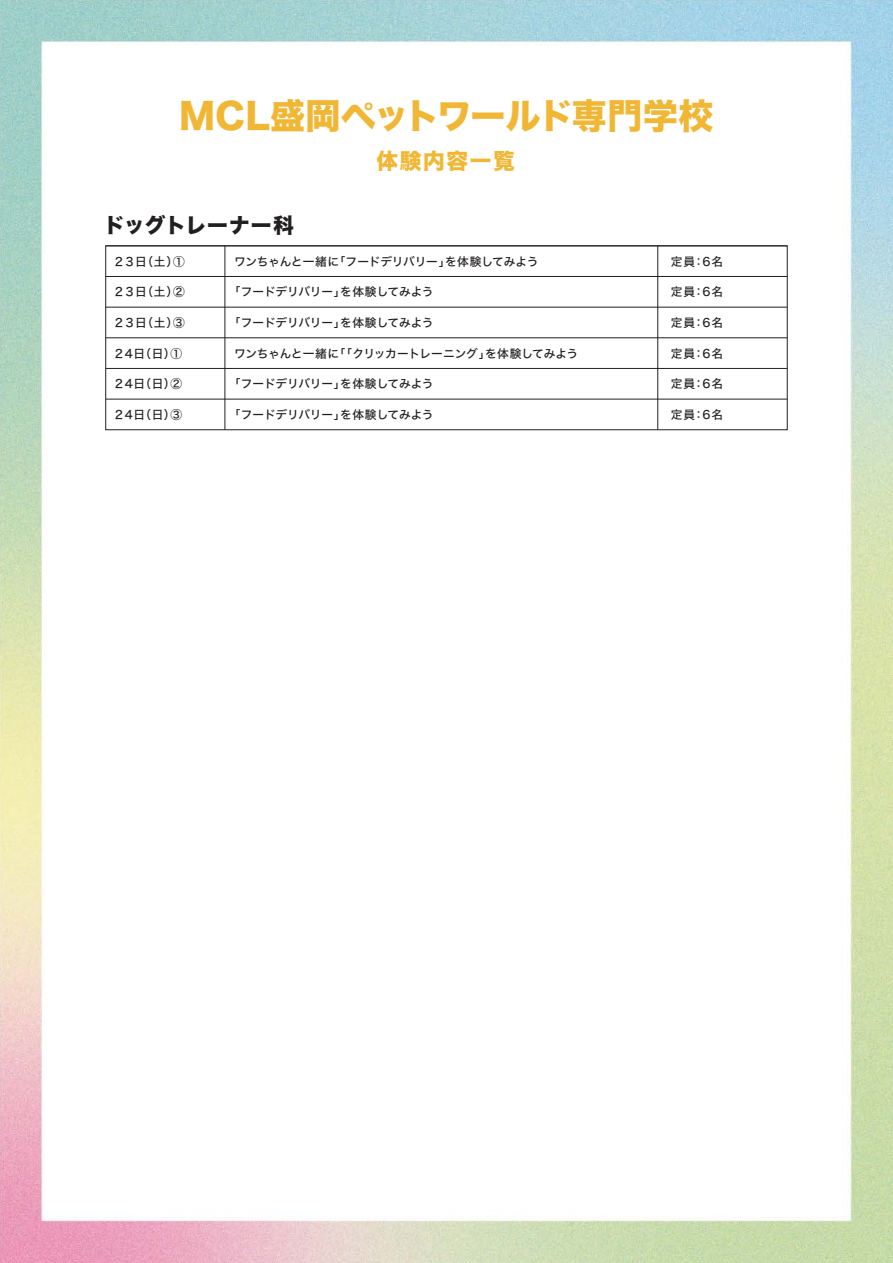
<style>
.page{position:relative;width:893px;height:1263px;background:#fff}
.page>*{position:absolute;margin:0;border:0;box-sizing:border-box;transform-origin:0 0}
.t1{font:35.1px "Hiragino Sans W8";letter-spacing:.005em;color:#f1b734}
.t2{font:21.6px "Hiragino Sans W8";letter-spacing:.075em;color:#f1b734}
.t3{font:20.7px "Hiragino Sans W8";letter-spacing:.015em;color:#231f20}
.t4{font:11.7px "Hiragino Sans W5";letter-spacing:-.01em;color:#231f20}
</style>
<div class="page">
<img style="left:0;top:0;width:893px;height:1263px">
<hr style="left:225px;top:246px;width:1px;height:184px;background:#231f20">
<hr style="left:657px;top:246px;width:1px;height:184px;background:#231f20">
<hr style="left:106px;top:276px;width:681px;height:1px;background:#231f20">
<hr style="left:106px;top:307px;width:681px;height:1px;background:#231f20">
<hr style="left:106px;top:337px;width:681px;height:1px;background:#231f20">
<hr style="left:106px;top:368px;width:681px;height:1px;background:#231f20">
<hr style="left:106px;top:399px;width:681px;height:1px;background:#231f20">
<div style="left:106px;top:246px;width:681px;height:184px;border:1px solid #231f20"></div>
<h1 class="t1" style="left:179px;top:97px;width:536px">MCL盛岡ペットワールド専門学校</h1>
<h2 class="t2" style="left:377px;top:148px;width:140px">体験内容一覧</h2>
<h3 class="t3" style="left:104px;top:213px;width:191px">ドッグトレーナー科</h3>
<p class="t4" style="left:113px;top:251px;width:73px">２３日（土）①</p>
<p class="t4" style="left:113px;top:281px;width:73px">２３日（土）②</p>
<p class="t4" style="left:113px;top:312px;width:73px">２３日（土）③</p>
<p class="t4" style="left:113px;top:343px;width:70px">２4日（日）①</p>
<p class="t4" style="left:113px;top:373px;width:70px">２4日（日）②</p>
<p class="t4" style="left:113px;top:404px;width:70px">２4日（日）③</p>
<p class="t4" style="left:234px;top:251px;width:306px">ワンちゃんと一緒に「フードデリバリー」を体験してみよう</p>
<p class="t4" style="left:229px;top:281px;width:206px">「フードデリバリー」を体験してみよう</p>
<p class="t4" style="left:229px;top:312px;width:206px">「フードデリバリー」を体験してみよう</p>
<p class="t4" style="left:234px;top:343px;width:346px">ワンちゃんと一緒に「「クリッカートレーニング」を体験してみよう</p>
<p class="t4" style="left:229px;top:373px;width:206px">「フードデリバリー」を体験してみよう</p>
<p class="t4" style="left:229px;top:404px;width:206px">「フードデリバリー」を体験してみよう</p>
<p class="t4" style="left:671px;top:251px;width:54px">定員：6名</p>
<p class="t4" style="left:671px;top:281px;width:54px">定員：6名</p>
<p class="t4" style="left:671px;top:312px;width:54px">定員：6名</p>
<p class="t4" style="left:671px;top:343px;width:54px">定員：6名</p>
<p class="t4" style="left:671px;top:373px;width:54px">定員：6名</p>
<p class="t4" style="left:671px;top:404px;width:54px">定員：6名</p>
</div>
